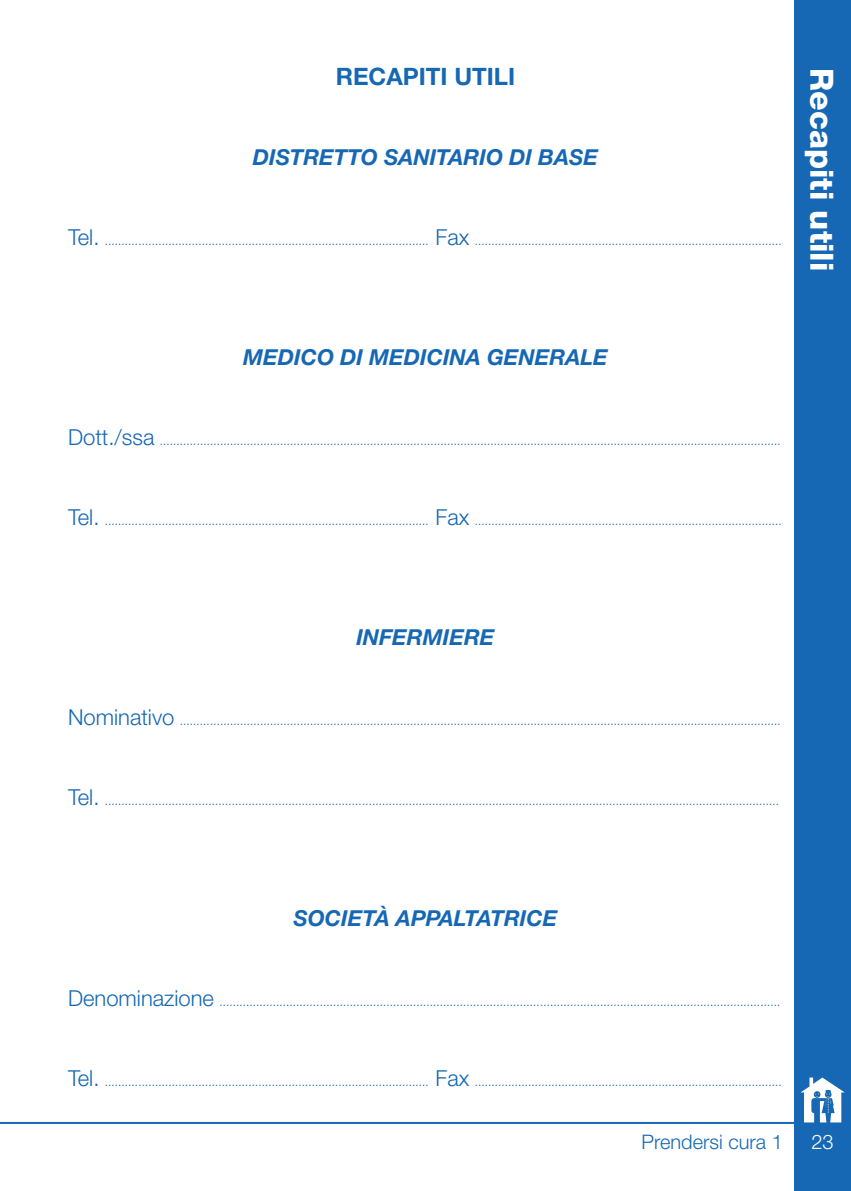
<style>
.page{position:relative;width:851px;height:1191px;background:#fff}
.page>*{position:absolute;margin:0;border:0;box-sizing:border-box;transform-origin:0 0}
.t1{font:800 32px "Helvetica Neue LT Std";color:#fff}
.t2{font:700 24px "Helvetica Neue LT Std";color:#1768b4}
.t3{font:italic 700 22px "Helvetica Neue LT Std";color:#1768b4}
.t4{font:300 20px "Helvetica Neue LT Std";color:#1768b4}
.t5{font:300 20px "Helvetica Neue LT Std";color:#fff}
.t6{font:italic 300 12px "Helvetica Neue LT Std";color:#1768b4}
.s1{font-style:normal;font-size:22px}
</style>
<div class="page">
<div style="left:794px;top:0;width:56px;height:1191px;background:#1768b4"></div>
<svg style="left:800px;top:1077px;width:44px;height:45px"></svg>
<hr style="left:0;top:1122px;width:799px;height:2px;background:#1768b4">
<h2 class="t2" style="left:335px;top:68px;width:181px">RECAPITI UTILI</h2>
<h3 class="t3" style="left:253px;top:149px;width:347px">DISTRETTO SANITARIO DI BASE</h3>
<p class="t6" style="left:68px;top:237px;width:716px"><span class="s1">Tel.</span> ................................................................................................. <span class="s1">Fax</span> ............................................................................................</p>
<h1 class="t1" style="left:833px;top:68px;width:205px;rotate:90deg">Recapiti utili</h1>
<h3 class="t3" style="left:243px;top:349px;width:366px">MEDICO DI MEDICINA GENERALE</h3>
<p class="t6" style="left:68px;top:437px;width:714px"><span class="s1">Dott./ssa</span> ..........................................................................................................................................................................................</p>
<p class="t6" style="left:68px;top:517px;width:716px"><span class="s1">Tel.</span> ................................................................................................. <span class="s1">Fax</span> ............................................................................................</p>
<h3 class="t3" style="left:356px;top:629px;width:140px">INFERMIERE</h3>
<p class="t6" style="left:68px;top:717px;width:714px"><span class="s1">Nominativo</span> ....................................................................................................................................................................................</p>
<p class="t6" style="left:68px;top:797px;width:713px"><span class="s1">Tel.</span> ..........................................................................................................................................................................................................</p>
<h3 class="t3" style="left:293px;top:909px;width:265px">SOCIETÀ APPALTATRICE</h3>
<p class="t6" style="left:68px;top:997px;width:714px"><span class="s1">Denominazione</span> ........................................................................................................................................................................</p>
<p class="t6" style="left:68px;top:1077px;width:716px"><span class="s1">Tel.</span> ................................................................................................. <span class="s1">Fax</span> ............................................................................................</p>
<h3 class="t4" style="left:641px;top:1134px;width:143px">Prendersi cura 1</h3>
<h3 class="t5" style="left:811px;top:1134px;width:24px">23</h3>
</div>
